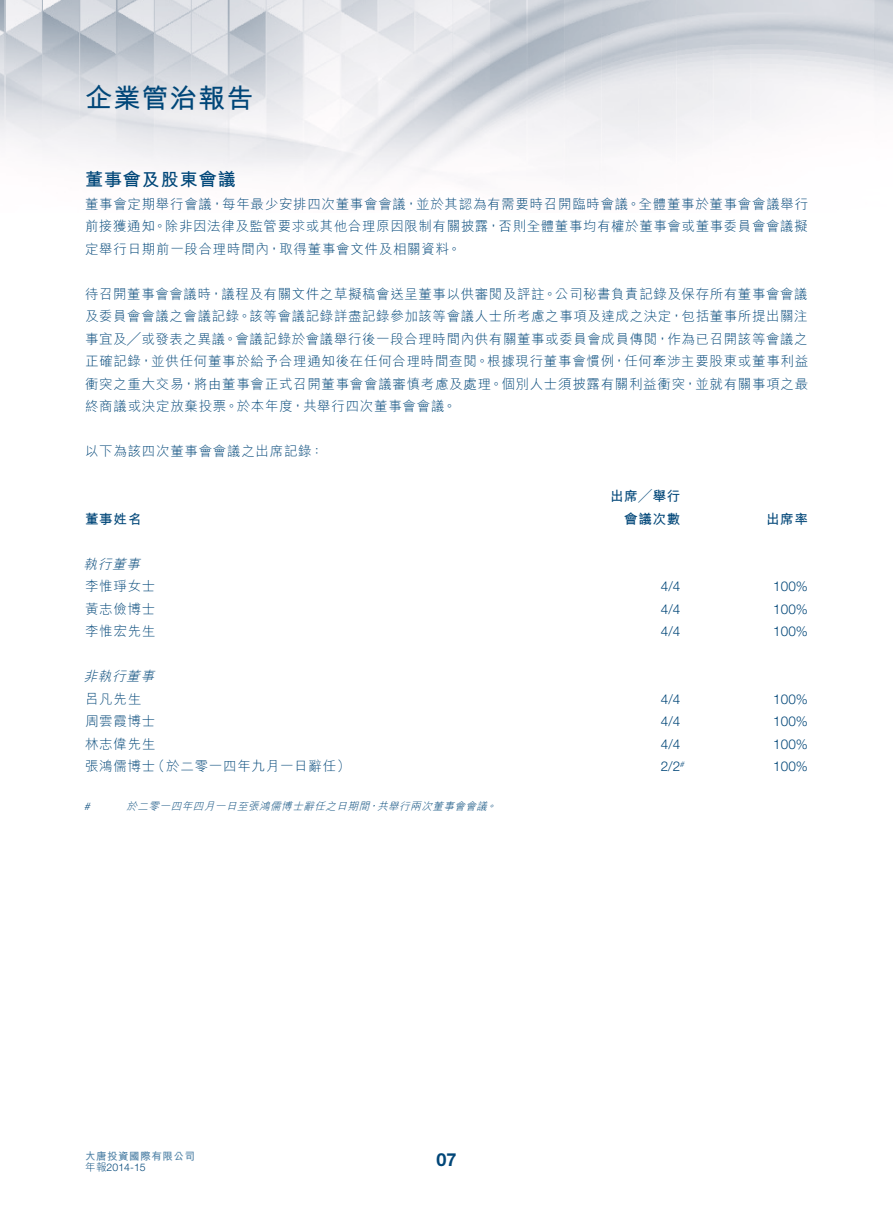
<style>
.page{position:relative;width:893px;height:1212px;background:#fff}
.page>*{position:absolute;margin:0;border:0;box-sizing:border-box;transform-origin:0 0}
.t1{font:700 27px "M Hei HK";letter-spacing:.05em;color:#004678}
.Heading_1{font:700 18px "M Hei HK";letter-spacing:.055em;color:#004678}
.t2{font:700 18px "Helvetica Neue LT Std";color:#004678}
.Body_Text{font:300 13.5px/22.5px "M Hei HK";letter-spacing:.055em;color:#004678;text-align:justify}
.Body_Text-2{font:300 13.5px "Helvetica Neue LT Std";letter-spacing:.005em;color:#004678}
.Body_Text-3{font:700 13.5px "M Hei HK";letter-spacing:.055em;color:#004678}
.Body_Text-4{font:italic 300 13.5px "M Hei HK";color:#004678}
.Notes{font:italic 300 10.5px "M Hei HK";color:#004678}
.t3{font:700 10.5px "M Hei HK";letter-spacing:.055em;color:#4e81a6}
.t4{font:300 10.5px "Helvetica Neue LT Std";letter-spacing:.005em;color:#004678}
.Notes-2{font:italic 300 10.5px "Helvetica Neue LT Std";color:#004678}
.s1{font-family:"M Hei HK"}
</style>
<div class="page">
<img style="left:0;top:0;width:893px;height:174px">
<p class="t1" style="left:85px;top:78px;width:170px">企業管治報告</p>
<p class="Heading_1" style="left:85px;top:166px;width:152px">董事會及股東會議</p>
<p class="Body_Text" style="left:85px;top:192px;width:725px">董事會定期舉行會議，每年最少安排四次董事會會議，並於其認為有需要時召開臨時會議。全體董事於董事會會議舉行前接獲通知。除非因法律及監管要求或其他合理原因限制有關披露，否則全體董事均有權於董事會或董事委員會會議擬定舉行日期前一段合理時間內，取得董事會文件及相關資料。</p>
<p class="Body_Text" style="left:85px;top:282px;width:725px">待召開董事會會議時，議程及有關文件之草擬稿會送呈董事以供審閱及評註。公司秘書負責記錄及保存所有董事會會議及委員會會議之會議記錄。該等會議記錄詳盡記錄參加該等會議人士所考慮之事項及達成之決定，包括董事所提出關注事宜及╱或發表之異議。會議記錄於會議舉行後一段合理時間內供有關董事或委員會成員傳閱，作為已召開該等會議之正確記錄，並供任何董事於給予合理通知後在任何合理時間查閱。根據現行董事會慣例，任何牽涉主要股東或董事利益衝突之重大交易，將由董事會正式召開董事會會議審慎考慮及處理。個別人士須披露有關利益衝突，並就有關事項之最終商議或決定放棄投票。於本年度，共舉行四次董事會會議。</p>
<p class="Body_Text" style="left:85px;top:440px;width:240px">以下為該四次董事會會議之出席記錄：</p>
<p class="Body_Text-3" style="left:85px;top:509px;width:58px">董事姓名</p>
<p class="Body_Text-4" style="left:84px;top:557px;width:61px">執行董事</p>
<p class="Body_Text" style="left:85px;top:575px;width:72px">李惟琤女士</p>
<p class="Body_Text" style="left:85px;top:597px;width:72px">黃志儉博士</p>
<p class="Body_Text" style="left:85px;top:620px;width:72px">李惟宏先生</p>
<p class="Body_Text-4" style="left:84px;top:669px;width:75px">非執行董事</p>
<p class="Body_Text" style="left:85px;top:687px;width:58px">呂凡先生</p>
<p class="Body_Text" style="left:85px;top:710px;width:72px">周雲霞博士</p>
<p class="Body_Text" style="left:85px;top:732px;width:72px">林志偉先生</p>
<p class="Body_Text" style="left:151px;top:755px;width:200px">（於二零一四年九月一日辭任(</p>
<p class="Body_Text" style="left:85px;top:755px;width:72px">張鴻儒博士</p>
<p class="Notes-2" style="left:84px;top:800px;width:11px">#</p>
<p class="Notes" style="left:377px;top:801px;width:114px">共舉行兩次董事會會議</p>
<p class="Notes" style="left:126px;top:801px;width:247px">於二零一四年四月一日至張鴻儒博士辭任之日期間</p>
<p class="Notes" style="left:486px;top:801px;width:15px">。</p>
<p class="Notes" style="left:368px;top:801px;width:15px">，</p>
<p class="Body_Text-3" style="left:610px;top:486px;width:72px">出席╱舉行</p>
<p class="Body_Text-3" style="left:624px;top:509px;width:58px">會議次數</p>
<p class="Body_Text-3" style="left:766px;top:509px;width:43px">出席率</p>
<p class="Body_Text-2" style="left:661px;top:578px;width:21px">4/4</p>
<p class="Body_Text-2" style="left:773px;top:578px;width:36px">100%</p>
<p class="Body_Text-2" style="left:661px;top:601px;width:21px">4/4</p>
<p class="Body_Text-2" style="left:773px;top:601px;width:36px">100%</p>
<p class="Body_Text-2" style="left:661px;top:623px;width:21px">4/4</p>
<p class="Body_Text-2" style="left:773px;top:623px;width:36px">100%</p>
<p class="Body_Text-2" style="left:661px;top:691px;width:21px">4/4</p>
<p class="Body_Text-2" style="left:773px;top:691px;width:36px">100%</p>
<p class="Body_Text-2" style="left:661px;top:713px;width:21px">4/4</p>
<p class="Body_Text-2" style="left:773px;top:713px;width:36px">100%</p>
<p class="Body_Text-2" style="left:661px;top:736px;width:21px">4/4</p>
<p class="Body_Text-2" style="left:773px;top:736px;width:36px">100%</p>
<p class="Body_Text-2" style="left:661px;top:758px;width:27px">2/2<sup>#</sup></p>
<p class="Body_Text-2" style="left:773px;top:758px;width:36px">100%</p>
<p class="t3" style="left:85px;top:1148px;width:112px">大唐投資國際有限公司</p>
<h2 class="t2" style="left:436px;top:1148px;width:22px">07</h2>
<p class="t4" style="left:85px;top:1160px;width:62px"><span class="s1">年報</span>2014-15</p>
</div>
